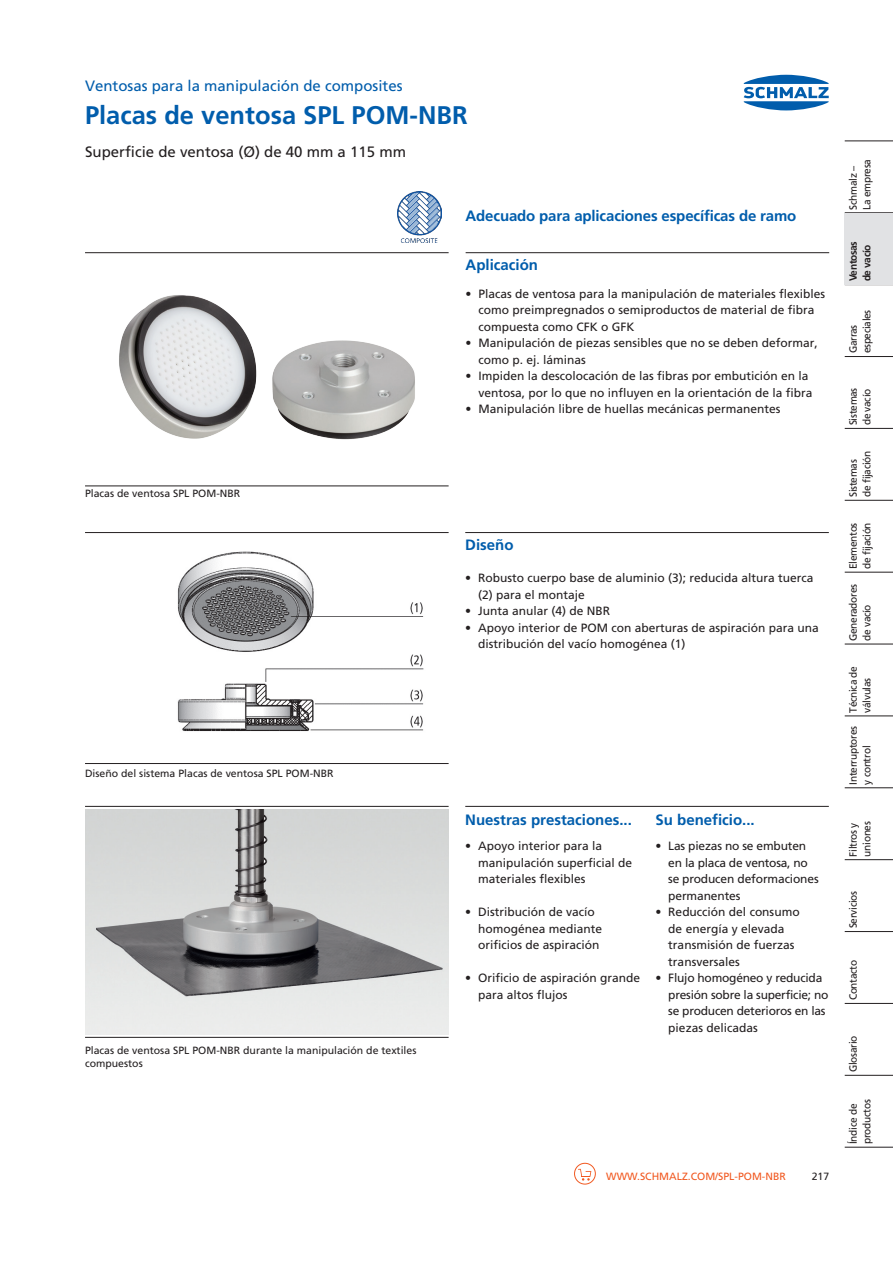
<style>
.page{position:relative;width:893px;height:1263px;background:#fff}
.page>*{position:absolute;margin:0;border:0;box-sizing:border-box;transform-origin:0 0}
.Produkt-Beschreibung{font:700 25.5px "Frutiger LT";color:#015dac}
.Produkt-Beschreibung-2{font:700 15px "Frutiger LT";color:#015dac}
.Produkt-Beschreibung-3{font:15px "Frutiger LT";color:#015dac}
.Produkt-Beschreibung-4{font:15px "Frutiger LT";color:#231f20}
.Produkt-Beschreibung-5{font:12px/16.5px "Frutiger LT";color:#231f20}
.Produkt-Beschreibung-6{font:12px/16.5px "Frutiger LT";letter-spacing:-.02em;color:#231f20}
.Global-Taben-inaktiv{font:10.5px "Frutiger LT";letter-spacing:-.03em;color:#231f20;scale:.96 1}
.Produkt-Bilduntersch{font:10.5px/13.5px "Frutiger LT";color:#231f20}
.Global-URL{font:10.5px "Frutiger LT";color:#f15921}
.Global-Taben-aktiv{font:700 10.5px "Frutiger LT";letter-spacing:-.03em;color:#231f20;scale:.96 1}
.Global-Pagina-R{font:10.5px "Frutiger LT";color:#231f20}
</style>
<div class="page">
<svg style="left:744px;top:75px;width:85px;height:35px"></svg>
<svg style="left:578px;top:1169px;width:13px;height:11px"></svg>
<div style="left:574px;top:1163px;width:22px;height:21px;border:1px solid #f15921;border-radius:50%"></div>
<hr style="left:845px;top:141px;width:48px;height:1px;background:#231f20">
<hr style="left:845px;top:212px;width:48px;height:1px;background:#231f20">
<hr style="left:845px;top:284px;width:48px;height:1px;background:#231f20">
<hr style="left:845px;top:356px;width:48px;height:1px;background:#231f20">
<hr style="left:845px;top:428px;width:48px;height:1px;background:#231f20">
<hr style="left:845px;top:500px;width:48px;height:1px;background:#231f20">
<hr style="left:845px;top:572px;width:48px;height:1px;background:#231f20">
<hr style="left:845px;top:644px;width:48px;height:1px;background:#231f20">
<hr style="left:845px;top:716px;width:48px;height:1px;background:#231f20">
<hr style="left:845px;top:787px;width:48px;height:1px;background:#231f20">
<hr style="left:845px;top:859px;width:48px;height:1px;background:#231f20">
<hr style="left:845px;top:931px;width:48px;height:1px;background:#231f20">
<hr style="left:845px;top:1003px;width:48px;height:1px;background:#231f20">
<hr style="left:845px;top:1075px;width:48px;height:1px;background:#231f20">
<hr style="left:845px;top:1147px;width:48px;height:1px;background:#231f20">
<div style="left:845px;top:213px;width:48px;height:71px;background:#e1e2e4"></div>
<img style="left:398px;top:191px;width:44px;height:52px">
<hr style="left:85px;top:252px;width:364px;height:1px;background:#231f20">
<hr style="left:85px;top:486px;width:364px;height:1px;background:#231f20">
<hr style="left:466px;top:252px;width:363px;height:1px;background:#231f20">
<img style="left:119px;top:295px;width:296px;height:145px">
<hr style="left:85px;top:532px;width:364px;height:1px;background:#231f20">
<hr style="left:85px;top:763px;width:364px;height:1px;background:#231f20">
<img style="left:177px;top:551px;width:247px;height:180px">
<hr style="left:465px;top:532px;width:364px;height:1px;background:#231f20">
<hr style="left:85px;top:806px;width:364px;height:1px;background:#231f20">
<hr style="left:85px;top:1037px;width:364px;height:1px;background:#231f20">
<img style="left:85px;top:809px;width:364px;height:226px">
<hr style="left:465px;top:806px;width:364px;height:1px;background:#231f20">
<p class="Produkt-Beschreibung-3" style="left:85px;top:77px;width:319px">Ventosas para la manipulación de composites</p>
<p class="Produkt-Beschreibung" style="left:85px;top:100px;width:384px">Placas de ventosa SPL POM-NBR</p>
<p class="Produkt-Beschreibung-4" style="left:85px;top:143px;width:322px">Superficie de ventosa (Ø) de 40 mm a 115 mm</p>
<p class="Produkt-Beschreibung-2" style="left:466px;top:207px;width:332px">Adecuado para aplicaciones específicas de ramo</p>
<p class="Produkt-Beschreibung-2" style="left:466px;top:256px;width:74px">Aplicación</p>
<p class="Produkt-Bilduntersch" style="left:85px;top:487px;width:157px">Placas de ventosa SPL POM-NBR</p>
<p class="Produkt-Bilduntersch" style="left:85px;top:767px;width:250px">Diseño del sistema Placas de ventosa SPL POM-NBR</p>
<p class="Produkt-Bilduntersch" style="left:85px;top:1043px;width:333px">Placas de ventosa SPL POM-NBR durante la manipulación de textiles compuestos</p>
<p class="Produkt-Beschreibung-5" style="left:478px;top:286px;width:348px;text-indent:-13px">• Placas de ventosa para la manipulación de materiales flexibles como preimpregnados o semiproductos de material de fibra compuesta como CFK o GFK</p>
<p class="Produkt-Beschreibung-5" style="left:478px;top:335px;width:341px;text-indent:-13px">• Manipulación de piezas sensibles que no se deben deformar, como p. ej. láminas</p>
<p class="Produkt-Beschreibung-5" style="left:478px;top:368px;width:336px;text-indent:-13px">• Impiden la descolocación de las fibras por embutición en la ventosa, por lo que no influyen en la orientación de la fibra</p>
<p class="Produkt-Beschreibung-5" style="left:466px;top:401px;width:316px">• Manipulación libre de huellas mecánicas permanentes</p>
<p class="Produkt-Beschreibung-2" style="left:465px;top:536px;width:50px">Diseño</p>
<p class="Produkt-Beschreibung-5" style="left:478px;top:570px;width:337px;text-indent:-13px">• Robusto cuerpo base de aluminio (3); reducida altura tuerca (2) para el montaje</p>
<p class="Produkt-Beschreibung-5" style="left:465px;top:603px;width:146px">• Junta anular (4) de NBR</p>
<p class="Produkt-Beschreibung-5" style="left:478px;top:619px;width:342px;text-indent:-13px">• Apoyo interior de POM con aberturas de aspiración para una distribución del vacío homogénea (1)</p>
<p class="Produkt-Beschreibung-2" style="left:465px;top:811px;width:168px">Nuestras prestaciones...</p>
<p class="Produkt-Beschreibung-2" style="left:656px;top:811px;width:101px">Su beneficio...</p>
<p class="Produkt-Beschreibung-5" style="left:478px;top:838px;width:156px;text-indent:-13px">• Apoyo interior para la manipulación superficial de materiales flexibles</p>
<p class="Produkt-Beschreibung-5" style="left:668px;top:838px;width:152px;text-indent:-13px">• Las piezas no se embuten en la placa de ventosa, no se producen deformaciones permanentes</p>
<p class="Produkt-Beschreibung-5" style="left:478px;top:904px;width:126px;text-indent:-13px">• Distribución de vacío homogénea mediante orificios de aspiración</p>
<p class="Produkt-Beschreibung-5" style="left:668px;top:904px;width:133px;text-indent:-13px">• Reducción del consumo de energía y elevada transmisión de fuerzas transversales</p>
<p class="Produkt-Beschreibung-5" style="left:478px;top:970px;width:164px;text-indent:-13px">• Orificio de aspiración grande para altos flujos</p>
<p class="Produkt-Beschreibung-6" style="left:668px;top:970px;width:162px;text-indent:-13px">• Flujo homogéneo y reducida presión sobre la superficie; no se producen deterioros en las piezas delicadas</p>
<p class="Global-URL" style="left:606px;top:1170px;width:181px">WWW.SCHMALZ.COM/SPL-POM-NBR</p>
<p class="Global-Pagina-R" style="left:812px;top:1170px;width:19px">217</p>
<p class="Global-Taben-inaktiv" style="left:847px;top:210px;width:47px;rotate:-90deg">Schmalz –</p>
<p class="Global-Taben-inaktiv" style="left:860px;top:210px;width:54px;rotate:-90deg">La empresa</p>
<p class="Global-Taben-aktiv" style="left:847px;top:281px;width:44px;rotate:-90deg">Ventosas</p>
<p class="Global-Taben-aktiv" style="left:860px;top:281px;width:40px;rotate:-90deg">de vacío</p>
<p class="Global-Taben-inaktiv" style="left:860px;top:353px;width:47px;rotate:-90deg">especiales</p>
<p class="Global-Taben-inaktiv" style="left:847px;top:353px;width:31px;rotate:-90deg">Garras</p>
<p class="Global-Taben-inaktiv" style="left:847px;top:425px;width:41px;rotate:-90deg">Sistemas</p>
<p class="Global-Taben-inaktiv" style="left:860px;top:425px;width:40px;rotate:-90deg">de vacío</p>
<p class="Global-Taben-inaktiv" style="left:847px;top:497px;width:41px;rotate:-90deg">Sistemas</p>
<p class="Global-Taben-inaktiv" style="left:860px;top:497px;width:50px;rotate:-90deg">de fijación</p>
<p class="Global-Taben-inaktiv" style="left:847px;top:569px;width:50px;rotate:-90deg">Elementos</p>
<p class="Global-Taben-inaktiv" style="left:860px;top:569px;width:50px;rotate:-90deg">de fijación</p>
<p class="Global-Taben-inaktiv" style="left:847px;top:641px;width:61px;rotate:-90deg">Generadores</p>
<p class="Global-Taben-inaktiv" style="left:860px;top:641px;width:40px;rotate:-90deg">de vacío</p>
<p class="Global-Taben-inaktiv" style="left:847px;top:713px;width:50px;rotate:-90deg">Técnica de</p>
<p class="Global-Taben-inaktiv" style="left:860px;top:713px;width:38px;rotate:-90deg">válvulas</p>
<p class="Global-Taben-inaktiv" style="left:847px;top:785px;width:62px;rotate:-90deg">Interruptores</p>
<p class="Global-Taben-inaktiv" style="left:860px;top:785px;width:42px;rotate:-90deg">y control</p>
<p class="Global-Taben-inaktiv" style="left:847px;top:856px;width:37px;rotate:-90deg">Filtros y</p>
<p class="Global-Taben-inaktiv" style="left:860px;top:856px;width:38px;rotate:-90deg">uniones</p>
<p class="Global-Taben-inaktiv" style="left:847px;top:928px;width:40px;rotate:-90deg">Servicios</p>
<p class="Global-Taben-inaktiv" style="left:847px;top:1000px;width:44px;rotate:-90deg">Contacto</p>
<p class="Global-Taben-inaktiv" style="left:847px;top:1072px;width:40px;rotate:-90deg">Glosario</p>
<p class="Global-Taben-inaktiv" style="left:847px;top:1144px;width:43px;rotate:-90deg">Índice de</p>
<p class="Global-Taben-inaktiv" style="left:860px;top:1144px;width:48px;rotate:-90deg">productos</p>
</div>
